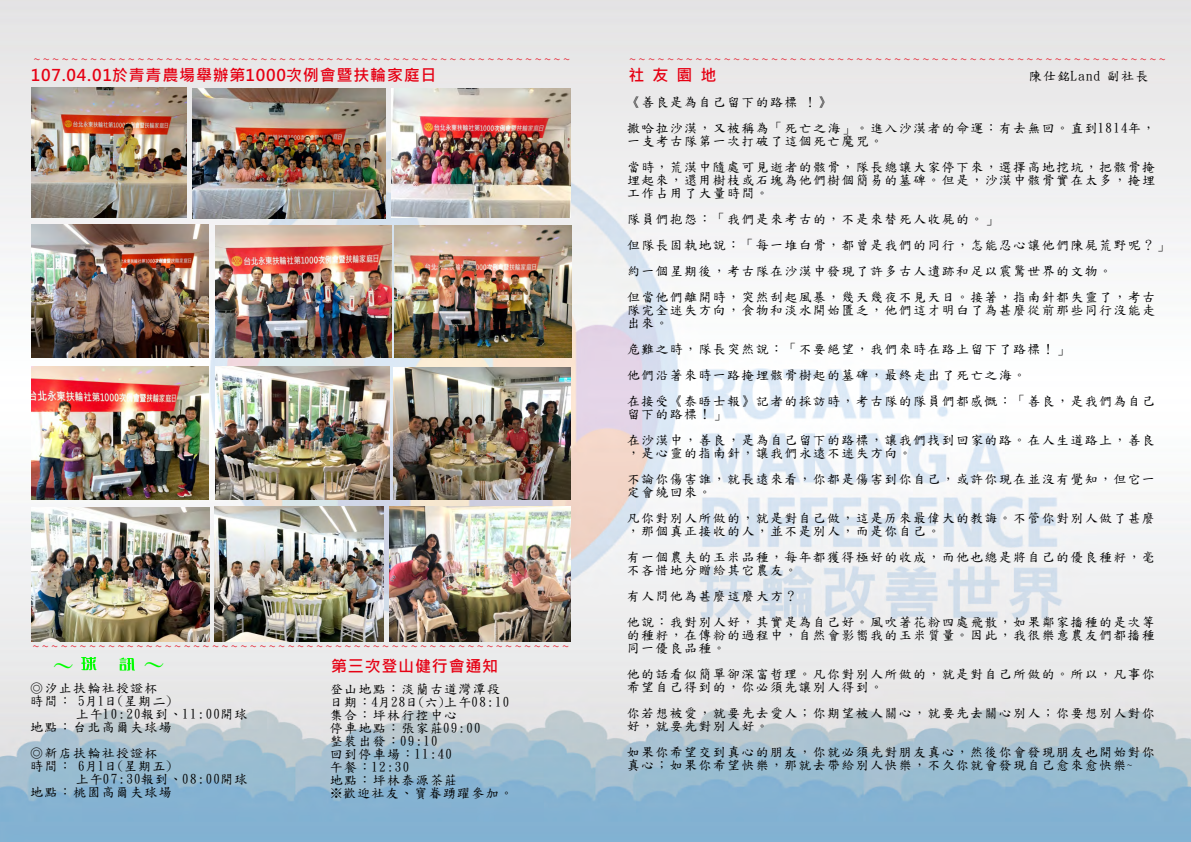
<style>
.page{position:relative;width:1191px;height:842px;background:#fff}
.page>*{position:absolute;margin:0;border:0;box-sizing:border-box;transform-origin:0 0}
.t1{font:24px "Ming Li U";color:#0f0}
.t2{font:16px "DF Kai Shu SB Estd BF";color:#e60013}
.t3{font:700 16px "Microsoft Jheng Hei";letter-spacing:.05em;color:#e60013}
.t4{font:13px/13px "DF Kai Shu SB Estd BF";letter-spacing:.1em;color:#000}
.t5{font:13px "DF Kai Shu SB Estd BF";letter-spacing:.05em;color:#000}
</style>
<div class="page">
<img style="left:0;top:0;width:1191px;height:842px">
<svg style="left:81px;top:657px;width:16px;height:13px"></svg>
<svg style="left:119px;top:657px;width:16px;height:14px"></svg>
<img style="left:215px;top:226px;width:176px;height:131px">
<img style="left:31px;top:225px;width:178px;height:133px">
<img style="left:394px;top:225px;width:177px;height:132px">
<img style="left:32px;top:366px;width:177px;height:133px">
<img style="left:192px;top:88px;width:194px;height:131px">
<img style="left:31px;top:87px;width:155px;height:131px">
<img style="left:391px;top:88px;width:179px;height:130px">
<img style="left:32px;top:508px;width:177px;height:133px">
<img style="left:215px;top:507px;width:169px;height:134px">
<img style="left:215px;top:367px;width:174px;height:133px">
<img style="left:394px;top:367px;width:176px;height:133px">
<img style="left:390px;top:507px;width:180px;height:135px">
<p class="t2" style="left:33px;top:51px;width:539px">~~~~~~~~~~~~~~~~~~~~~~~~~~~~~~~~~~~~~~~~~~~~~~~~~~~~~~~~~</p>
<p class="t2" style="left:629px;top:51px;width:539px">~~~~~~~~~~~~~~~~~~~~~~~~~~~~~~~~~~~~~~~~~~~~~~~~~~~~~~~~~</p>
<p class="t4" style="left:627px;top:89px;width:529px;line-height:26px">《善良是為自己留下的路標！》<br>撒哈拉沙漠，又被稱為「死亡之海」。進入沙漠者的命運：有去無回。直到1814年，</p>
<p class="t4" style="left:627px;top:128px;width:529px;line-height:26px">一支考古隊第一次打破了這個死亡魔咒。<br>當時，荒漠中隨處可見逝者的骸骨，隊長總讓大家停下來，選擇高地挖坑，把骸骨掩</p>
<p class="t4" style="left:627px;top:174px;width:529px">埋起來，還用樹枝或石塊為他們樹個簡易的墓碑。但是，沙漠中骸骨實在太多，掩埋工作占用了大量時間。</p>
<p class="t4" style="left:627px;top:206px;width:544px;line-height:26px">隊員們抱怨：「我們是來考古的，不是來替死人收屍的。」<br>但隊長固執地說：「每一堆白骨，都曾是我們的同行，怎能忍心讓他們陳屍荒野呢？」約一個星期後，考古隊在沙漠中發現了許多古人遺跡和足以震驚世界的文物。<br>但當他們離開時，突然刮起風暴，幾天幾夜不見天日。接著，指南針都失靈了，考古</p>
<p class="t4" style="left:627px;top:304px;width:529px">隊完全迷失方向，食物和淡水開始匱乏，他們這才明白了為甚麼從前那些同行沒能走出來。</p>
<p class="t4" style="left:627px;top:336px;width:529px;line-height:26px">危難之時，隊長突然說：「不要絕望，我們來時在路上留下了路標！」<br>他們沿著來時一路掩埋骸骨樹起的墓碑，最終走出了死亡之海。<br>在接受《泰晤士報》記者的採訪時，考古隊的隊員們都感慨：「善良，是我們為自己</p>
<p class="t4" style="left:627px;top:401px;width:529px;line-height:26px">留下的路標！」<br>在沙漠中，善良，是為自己留下的路標，讓我們找到回家的路。在人生道路上，善良</p>
<p class="t4" style="left:627px;top:440px;width:529px;line-height:26px">，是心靈的指南針，讓我們永遠不迷失方向。<br>不論你傷害誰，就長遠來看，你都是傷害到你自己，或許你現在並沒有覺知，但它一</p>
<p class="t4" style="left:627px;top:479px;width:529px;line-height:26px">定會繞回來。<br>凡你對別人所做的，就是對自己做，這是历來最偉大的教誨。不管你對別人做了甚麼</p>
<p class="t4" style="left:627px;top:518px;width:529px;line-height:26px">，那個真正接收的人，並不是別人，而是你自己。<br>有一個農夫的玉米品種，每年都獲得極好的收成，而他也總是將自己的優良種籽，毫</p>
<p class="t4" style="left:627px;top:557px;width:529px;line-height:26px">不吝惜地分贈給其它農友。<br>有人問他為甚麼這麼大方？<br>他說：我對別人好，其實是為自己好。風吹著花粉四處飛散，如果鄰家播種的是次等</p>
<p class="t4" style="left:627px;top:629px;width:529px">的種籽，在傳粉的過程中，自然會影嚮我的玉米質量。因此，我很樂意農友們都播種同一優良品種。</p>
<p class="t4" style="left:627px;top:668px;width:529px">他的話看似簡單卻深富哲理。凡你對別人所做的，就是對自己所做的。所以，凡事你希望自己得到的，你必須先讓別人得到。</p>
<p class="t4" style="left:627px;top:707px;width:529px">你若想被愛，就要先去愛人；你期望被人關心，就要先去關心別人；你要想別人對你好，就要先對別人好。</p>
<p class="t4" style="left:627px;top:746px;width:529px">如果你希望交到真心的朋友，你就必須先對朋友真心，然後你會發現朋友也開始對你真心；如果你希望快樂，那就去帶給別人快樂，不久你就會發現自己愈來愈快樂~</p>
<p class="t3" style="left:31px;top:67px;width:407px">107.04.01於青青農場舉辦第1000次例會暨扶輪家庭日</p>
<p class="t3" style="left:628px;top:67px;width:89px">社 友 園 地</p>
<p class="t4" style="left:1029px;top:70px;width:121px">陳仕銘Land 副社長</p>
<p class="t2" style="left:32px;top:638px;width:539px">~~~~~~~~~~~~~~~~~~~~~~~~~~~~~~~~~~~~~~~~~~~~~~~~~~~~~~~~~</p>
<h1 class="t1" style="left:52px;top:653px;width:25px">～</h1>
<h1 class="t1" style="left:142px;top:653px;width:25px">～</h1>
<p class="t4" style="left:30px;top:681px;width:129px">◎汐止扶輪社授證杯</p>
<p class="t5" style="left:30px;top:694px;width:143px">時間： 5月1日(星期二)</p>
<p class="t4" style="left:76px;top:707px;width:173px">上午10:20報到、11:00開球</p>
<p class="t4" style="left:30px;top:720px;width:143px">地點：台北高爾夫球場</p>
<p class="t4" style="left:30px;top:746px;width:129px">◎新店扶輪社授證杯</p>
<p class="t5" style="left:30px;top:759px;width:143px">時間： 6月1日(星期五)</p>
<p class="t4" style="left:76px;top:772px;width:173px">上午07:30報到、08:00開球</p>
<p class="t4" style="left:30px;top:785px;width:143px">地點：桃園高爾夫球場</p>
<p class="t3" style="left:331px;top:658px;width:169px">第三次登山健行會通知</p>
<p class="t4" style="left:330px;top:682px;width:185px">登山地點：淡蘭古道灣潭段日期：4月28日(六)上午08:10集合：坪林行控中心<br>停車地點：張家莊09:00<br>整裝出發：09:10<br>回到停車場：11:40<br>午餐：12:30<br>地點：坪林泰源茶莊<br>※歡迎社友、寶眷踴躍參加。</p>
</div>
